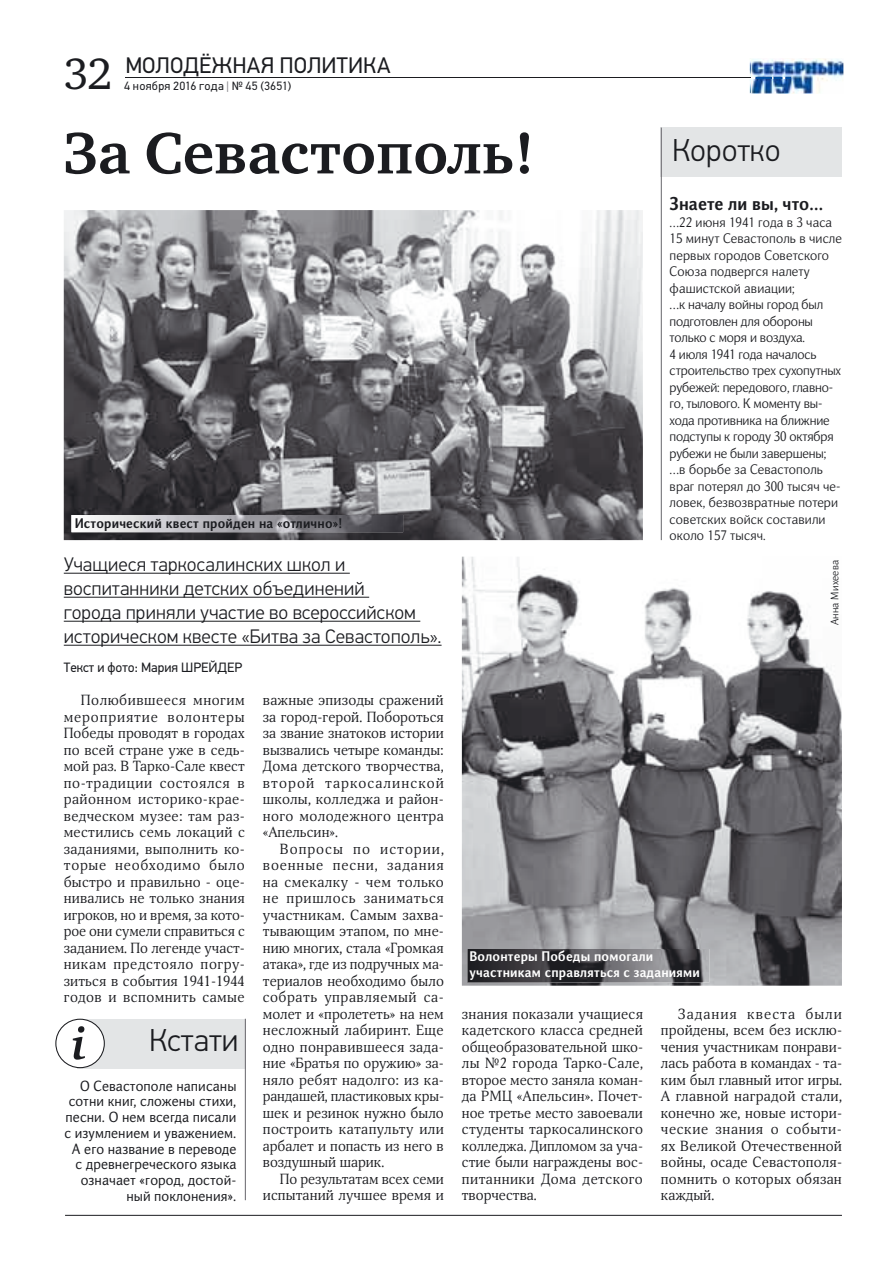
<style>
.page{position:relative;width:893px;height:1263px;background:#fff}
.page>*{position:absolute;margin:0;border:0;box-sizing:border-box;transform-origin:0 0}
.t1{font:700 60px "Charter C";color:#1b1c20}
.t2{font:45px "Charter C";color:#1b1c20}
.t3{font:300 31.65px "PF Din Text Pro";color:#1b1c20}
.t4{font:22.5px "PF Din Text Pro";color:#1b1c20}
.t5{font:300 19.5px/24px "PF Din Text Pro";letter-spacing:.01em;color:#1b1c20}
.t6{font:700 18px "Orbi Sans";letter-spacing:.01em;color:#1b1c20}
.t7{font:14.25px/16.5px "Orbi";letter-spacing:.005em;color:#1b1c20;text-align:justify}
.t8{font:14.25px/15.8px "Orbi Sans";letter-spacing:.01em;color:#1b1c20;text-align:right}
.t9{font:700 13.5px/16.5px "Orbi Sans";letter-spacing:.02em;color:#fff}
.t10{font:700 13.5px "Orbi Sans";letter-spacing:.02em;color:#1b1c20}
.t11{font:13.5px "PF Din Text Pro";color:#1b1c20}
.t12{font:300 13.35px/16.5px "Orbi Sans";letter-spacing:-.01em;color:#1b1c20}
.t13{font:12px "PF Din Text Pro";letter-spacing:.02em;color:#1b1c20}
.t14{font:300 10.5px "Orbi Sans";letter-spacing:.02em;color:#1b1c20}
.s1{color:#818084}
</style>
<div class="page">
<img style="left:749px;top:58px;width:75px;height:35px">
<hr style="left:65px;top:1215px;width:777px;height:1px;background:#1b1c20">
<hr style="left:125px;top:78px;width:665px;height:1px;background:#1b1c20">
<img style="left:751px;top:61px;width:92px;height:33px">
<img style="left:751px;top:59px;width:91px;height:34px">
<img style="left:751px;top:78px;width:39px;height:1px">
<img style="left:462px;top:557px;width:380px;height:429px">
<img style="left:64px;top:210px;width:579px;height:330px">
<hr style="left:64px;top:573px;width:286px;height:1px;background:#1b1c20">
<hr style="left:64px;top:597px;width:305px;height:1px;background:#1b1c20">
<hr style="left:64px;top:621px;width:356px;height:1px;background:#1b1c20">
<hr style="left:64px;top:645px;width:378px;height:1px;background:#1b1c20">
<div style="left:77px;top:1019px;width:168px;height:49px;background:#e3e5e6"></div>
<div style="left:56px;top:1019px;width:48px;height:49px;background:#fff;border-radius:50%"></div>
<div style="left:55px;top:1019px;width:50px;height:49px;border:1px solid #1b1c20;border-radius:50%"></div>
<svg style="left:73px;top:1026px;width:12px;height:34px"></svg>
<hr style="left:245px;top:1019px;width:1px;height:181px;background:#67666b">
<div style="left:661px;top:128px;width:181px;height:49px;background:#e3e5e6"></div>
<hr style="left:661px;top:128px;width:1px;height:412px;background:#67666b">
<img style="left:71px;top:515px;width:332px;height:17px">
<img style="left:467px;top:949px;width:242px;height:34px">
<img style="left:468px;top:949px;width:241px;height:33px">
<h2 class="t2" style="left:64px;top:48px;width:50px">32</h2>
<h3 class="t4" style="left:125px;top:57px;width:267px">МОЛОДЁЖНАЯ ПОЛИТИКА</h3>
<p class="t13" style="left:124px;top:81px;width:168px">4 ноября 2016 года <span class="s1">|</span> № 45 (3651)</p>
<h1 class="t1" style="left:64px;top:120px;width:472px">За Севастополь!</h1>
<p class="t10" style="left:75px;top:515px;width:269px">Исторический квест пройден на «отлично»!</p>
<h3 class="t5" style="left:64px;top:552px;width:379px">Учащиеся таркосалинских школ и воспитанники детских объединений<br>города приняли участие во всероссийском историческом квесте «Битва за Севастополь».</h3>
<p class="t11" style="left:64px;top:662px;width:180px">Текст и фото: Мария ШРЕЙДЕР</p>
<h3 class="t3" style="left:672px;top:132px;width:110px">Коротко</h3>
<p class="t6" style="left:670px;top:192px;width:155px">Знаете ли вы, что…</p>
<p class="t12" style="left:670px;top:215px;width:174px">…22 июня 1941 года в 3 часа<br>15 минут Севастополь в числе первых городов Советского<br>Союза подвергся налету фашистской авиации;<br>…к началу войны город был подготовлен для обороны только с моря и воздуха.<br>4 июля 1941 года началось строительство трех сухопутных рубежей: передового, главно&shy;го, тылового. К моменту вы&shy;хода противника на ближние подступы к городу 30 октября рубежи не были завершены; …в борьбе за Севастополь враг потерял до 300 тысяч че&shy;ловек, безвозвратные потери советских войск составили около 157 тысяч.</p>
<p class="t14" style="left:831px;top:625px;width:66px;rotate:-90deg">Анна Михеева</p>
<p class="t7" style="left:64px;top:692px;width:183px;text-indent:17px">Полюбившееся многим мероприятие волонтеры Победы проводят в городах по всей стране уже в седь&shy;мой раз. В Тарко-Сале квест по-традиции состоялся в районном историко-крае&shy;ведческом музее: там раз&shy;местились семь локаций с заданиями, выполнить ко&shy;торые необходимо было быстро и правильно - оце&shy;нивались не только знания игроков, но и время, за кото&shy;рое они сумели справиться с заданием. По легенде участ&shy;никам предстояло погру&shy;зиться в события 1941-1944 годов и вспомнить самые</p>
<h3 class="t3" style="left:149px;top:1021px;width:91px">Кстати</h3>
<p class="t8" style="left:64px;top:1078px;width:173px">О Севастополе написаны сотни книг, сложены стихи, песни. О нем всегда писали с изумлением и уважением.<br>А его название в переводе с древнегреческого языка означает «город, достой&shy;ный поклонения».</p>
<p class="t7" style="left:263px;top:692px;width:183px">важные эпизоды сражений за город-герой. Побороться за звание знатоков истории вызвались четыре команды:<br>Дома детского творчества, второй таркосалинской школы, колледжа и район&shy;ного молодежного центра «Апельсин».</p>
<p class="t7" style="left:263px;top:840px;width:183px;text-indent:17px">Вопросы по истории, военные песни, задания на смекалку - чем только не пришлось заниматься участникам. Самым захва&shy;тывающим этапом, по мне&shy;нию многих, стала «Громкая атака», где из подручных ма&shy;териалов необходимо было собрать управляемый са&shy;молет и «пролететь» на нем несложный лабиринт. Еще одно понравившееся зада&shy;ние «Братья по оружию» за&shy;няло ребят надолго: из ка&shy;рандашей, пластиковых кры&shy;шек и резинок нужно было построить катапульту или арбалет и попасть из него в воздушный шарик.</p>
<p class="t7" style="left:263px;top:1170px;width:183px;text-align:right">По результатам всех семи испытаний лучшее время и</p>
<p class="t9" style="left:469px;top:948px;width:232px">Волонтеры Победы помогали участникам справляться с заданиями</p>
<p class="t7" style="left:462px;top:1005px;width:183px">знания показали учащиеся кадетского класса средней общеобразовательной шко&shy;лы №2 города Тарко-Сале, второе место заняла коман&shy;да РМЦ «Апельсин». Почет&shy;ное третье место завоевали студенты таркосалинского колледжа. Дипломом за уча&shy;стие были награждены вос&shy;питанники Дома детского творчества.</p>
<p class="t7" style="left:661px;top:1005px;width:183px;text-indent:17px">Задания квеста были пройдены, всем без исклю&shy;чения участникам понрави&shy;лась работа в командах - та&shy;ким был главный итог игры.<br>А главной наградой стали, конечно же, новые истори&shy;ческие знания о событи&shy;ях Великой Отечественной войны, осаде Севастополя&shy;помнить о которых обязан каждый.</p>
</div>
